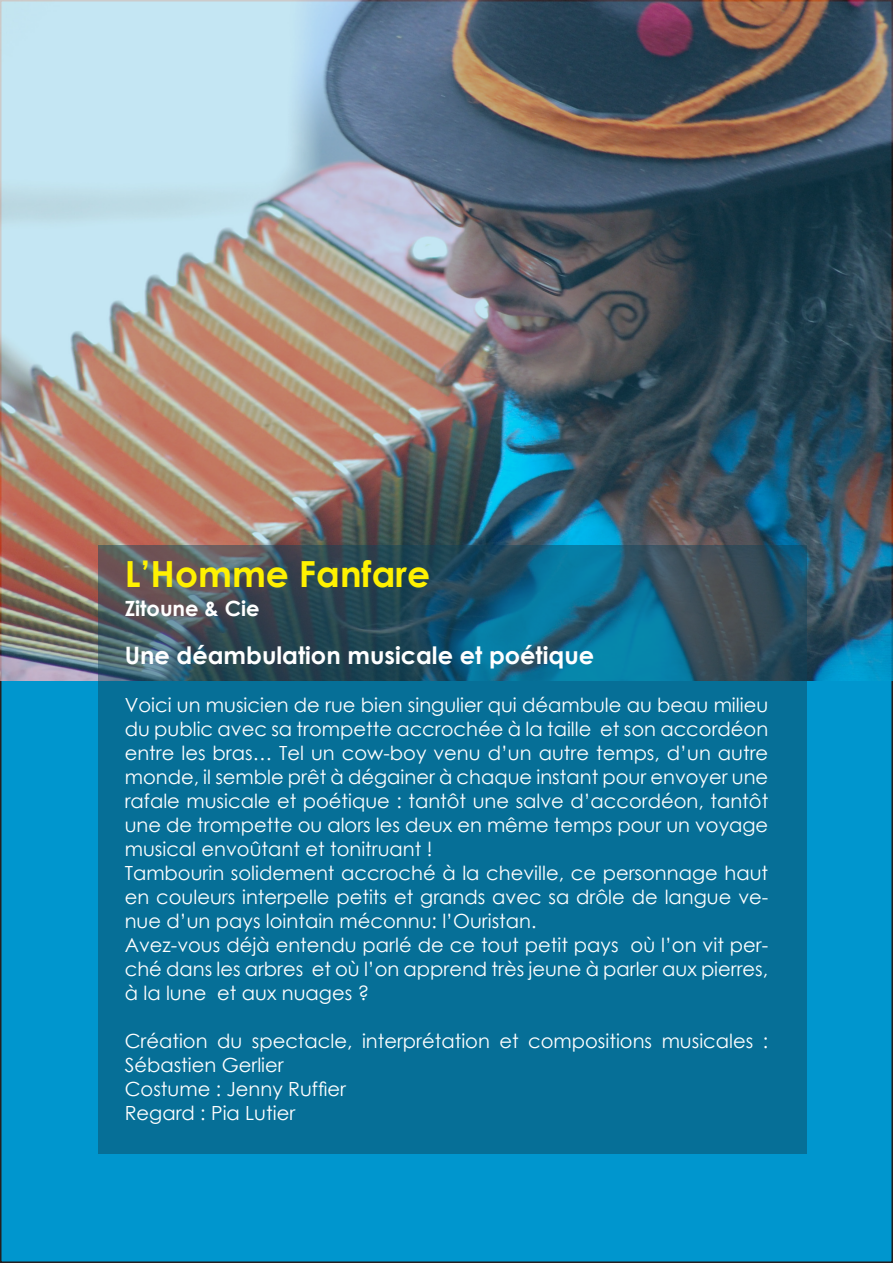
<style>
.page{position:relative;width:893px;height:1263px;background:#fff}
.page>*{position:absolute;margin:0;border:0;box-sizing:border-box;transform-origin:0 0}
.t1{font:700 36px "Century Gothic";color:#fff101}
.t2{font:700 24px "Century Gothic";color:#fff}
.t3{font:700 21px "Century Gothic";color:#fff}
.t4{font:19.5px/24px "Century Gothic";color:#fff;text-align:justify}
</style>
<div class="page">
<div style="left:1px;top:1px;width:891px;height:1261px;background:#0096ce"></div>
<img style="left:0;top:0;width:893px;height:680px">
<svg style="left:99px;top:545px;width:708px;height:609px;background:#0e698c"></svg>
<p class="t1" style="left:125px;top:547px;width:307px">L’Homme Fanfare</p>
<p class="t3" style="left:125px;top:592px;width:136px">Zitoune &amp; Cie</p>
<p class="t2" style="left:125px;top:637px;width:471px">Une déambulation musicale et poétique</p>
<p class="t4" style="left:125px;top:692px;width:645px">Voici un musicien de rue bien singulier qui déambule au beau milieu du public avec sa trompette accrochée à la taille et son accordéon entre les bras… Tel un cow-boy venu d’un autre temps, d’un autre monde, il semble prêt à dégainer à chaque instant pour envoyer une rafale musicale et poétique : tantôt une salve d’accordéon, tantôt une de trompette ou alors les deux en même temps pour un voyage musical envoûtant et tonitruant !</p>
<p class="t4" style="left:125px;top:860px;width:645px">Tambourin solidement accroché à la cheville, ce personnage haut en couleurs interpelle petits et grands avec sa drôle de langue ve&shy;nue d’un pays lointain méconnu: l’Ouristan.</p>
<p class="t4" style="left:125px;top:932px;width:645px">Avez-vous déjà entendu parlé de ce tout petit pays où l’on vit per&shy;ché dans les arbres et où l’on apprend très jeune à parler aux pierres, à la lune et aux nuages ?</p>
<p class="t4" style="left:125px;top:1028px;width:645px">Création du spectacle, interprétation et compositions musicales :<br>Sébastien Gerlier</p>
<p class="t4" style="left:125px;top:1076px;width:223px">Costume : Jenny Ruffier</p>
<p class="t4" style="left:125px;top:1100px;width:172px">Regard : Pia Lutier</p>
</div>
